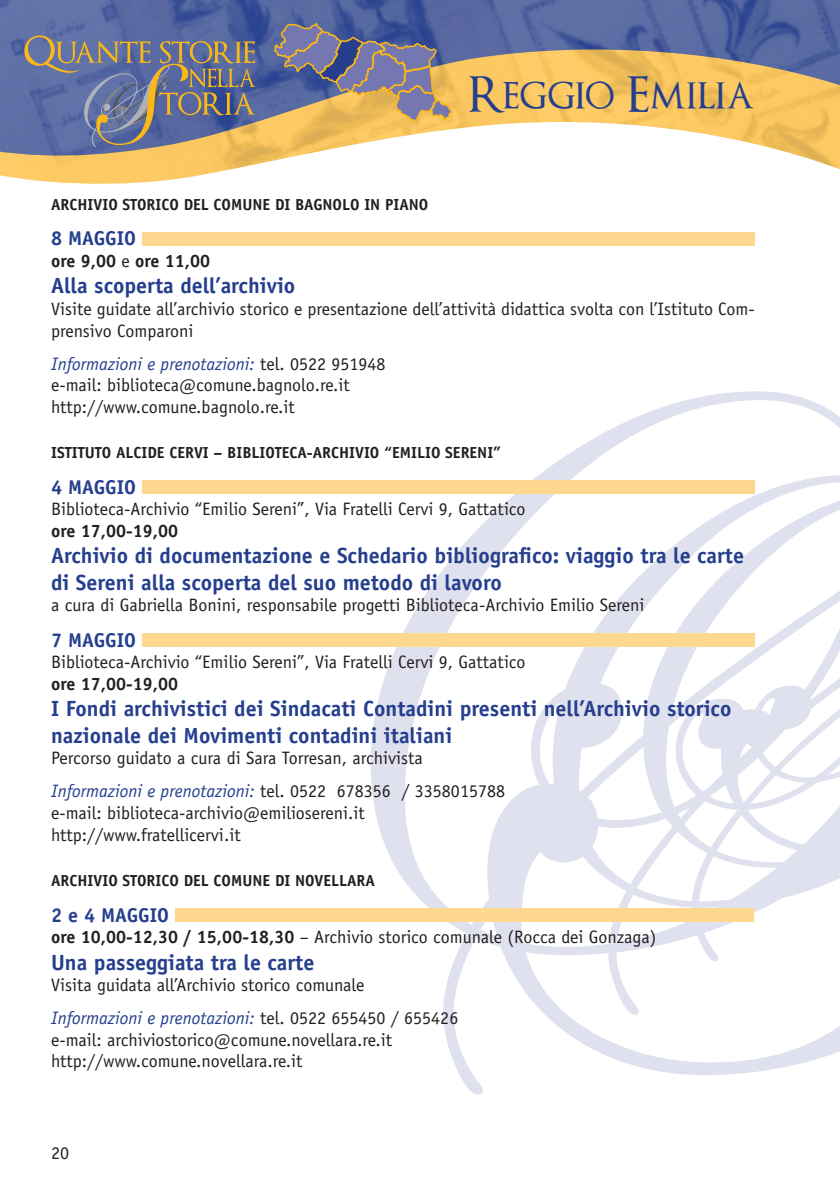
<style>
.page{position:relative;width:840px;height:1191px;background:#fff}
.page>*{position:absolute;margin:0;border:0;box-sizing:border-box;transform-origin:0 0}
.t1{font:48px "Optimus Princeps";letter-spacing:-.005em;color:#253f8e}
.t2{font:700 22px/26.4px "Officina Sans Std";color:#253f8e}
.t3{font:700 20px "Officina Sans Std";color:#253f8e}
.t4{font:18px/21.6px "Officina Sans Std";color:#231f20}
.t5{font:700 18px "Officina Sans Std";color:#231f20}
.t6{font:700 16px "Officina Sans Std";color:#231f20}
.s1{font-weight:400}
.s2{font-style:italic;color:#253f8e}
.s3{font-weight:700}
</style>
<div class="page">
<svg style="left:370px;top:480px;width:117px;height:614px"></svg>
<svg style="left:487px;top:391px;width:352px;height:684px"></svg>
<svg style="left:839px;top:417px;width:1px;height:635px"></svg>
<img style="left:0;top:160px;width:839px;height:24px">
<img style="left:0;top:0;width:839px;height:160px">
<svg style="left:24px;top:35px;width:231px;height:112px;background:#73778e"></svg>
<svg style="left:839px;top:0;width:1px;height:170px"></svg>
<div style="left:142px;top:232px;width:612px;height:13px;background:#fed88f"></div>
<div style="left:142px;top:481px;width:612px;height:13px;background:#fed88f"></div>
<div style="left:142px;top:633px;width:612px;height:14px;background:#fed88f"></div>
<div style="left:175px;top:908px;width:578px;height:13px;background:#fed88f"></div>
<svg style="left:273px;top:21px;width:180px;height:101px;background:#877f87"></svg>
<h1 class="t1" style="left:468px;top:71px;width:288px">Reggio Emilia</h1>
<p class="t6" style="left:51px;top:195px;width:378px">ARCHIVIO STORICO DEL COMUNE DI BAGNOLO IN PIANO</p>
<p class="t3" style="left:51px;top:226px;width:29px">8 maggio</p>
<p class="t5" style="left:51px;top:250px;width:161px">ore 9,00 <span class="s1">e</span> ore 11,00</p>
<p class="t2" style="left:51px;top:272px;width:246px">Alla scoperta dell’archivio</p>
<p class="t4" style="left:51px;top:298px;width:704px">Visite guidate all’archivio storico e presentazione dell’attività didattica svolta con l’Istituto Com&shy;prensivo Comparoni</p>
<p class="t4" style="left:51px;top:353px;width:336px"><span class="s2">Informazioni e prenotazioni:</span> tel. 0522 951948 e-mail: biblioteca@comune.bagnolo.re.it http://www.comune.bagnolo.re.it</p>
<p class="t6" style="left:51px;top:443px;width:451px">ISTITUTO ALCIDE CERVI – BIBLIOTECA-ARCHIVIO “EMILIO SERENI”</p>
<p class="t3" style="left:51px;top:474px;width:29px">4 maggio</p>
<p class="t4" style="left:51px;top:498px;width:475px">Biblioteca-Archivio “Emilio Sereni”, Via Fratelli Cervi 9, Gattatico</p>
<p class="t5" style="left:51px;top:519px;width:129px">ore 17,00-19,00</p>
<p class="t2" style="left:51px;top:542px;width:694px">Archivio di documentazione e Schedario bibliografico: viaggio tra le carte di Sereni alla scoperta del suo metodo di lavoro</p>
<p class="t4" style="left:51px;top:594px;width:594px">a cura di Gabriella Bonini, responsabile progetti Biblioteca-Archivio Emilio Sereni</p>
<p class="t3" style="left:51px;top:627px;width:29px">7 maggio</p>
<p class="t4" style="left:51px;top:651px;width:475px">Biblioteca-Archivio “Emilio Sereni”, Via Fratelli Cervi 9, Gattatico</p>
<p class="t5" style="left:51px;top:672px;width:129px">ore 17,00-19,00</p>
<p class="t2" style="left:51px;top:695px;width:681px">I Fondi archivistici dei Sindacati Contadini presenti nell’Archivio storico nazionale dei Movimenti contadini italiani</p>
<p class="t4" style="left:51px;top:742px;width:455px;line-height:33px">Percorso guidato a cura di Sara Torresan, archivista<br><span class="s2">Informazioni e prenotazioni:</span> tel. 0522 678356 / 3358015788</p>
<p class="t4" style="left:51px;top:802px;width:315px">e-mail: biblioteca-archivio@emiliosereni.it http://www.fratellicervi.it</p>
<p class="t6" style="left:51px;top:870px;width:325px">ARCHIVIO STORICO DEL COMUNE DI NOVELLARA</p>
<p class="t3" style="left:51px;top:902px;width:62px">2 e 4 maggio</p>
<p class="t4" style="left:51px;top:926px;width:606px"><span class="s3">ore 10,00-12,30 / 15,00-18,30</span> – Archivio storico comunale (Rocca dei Gonzaga)</p>
<p class="t2" style="left:51px;top:948px;width:265px">Una passeggiata tra le carte</p>
<p class="t4" style="left:51px;top:968px;width:408px;line-height:33px">Visita guidata all’Archivio storico comunale<br><span class="s2">Informazioni e prenotazioni:</span> tel. 0522 655450 / 655426</p>
<p class="t4" style="left:51px;top:1029px;width:342px">e-mail: archiviostorico@comune.novellara.re.it http://www.comune.novellara.re.it</p>
<p class="t4" style="left:51px;top:1141px;width:20px">20</p>
</div>
